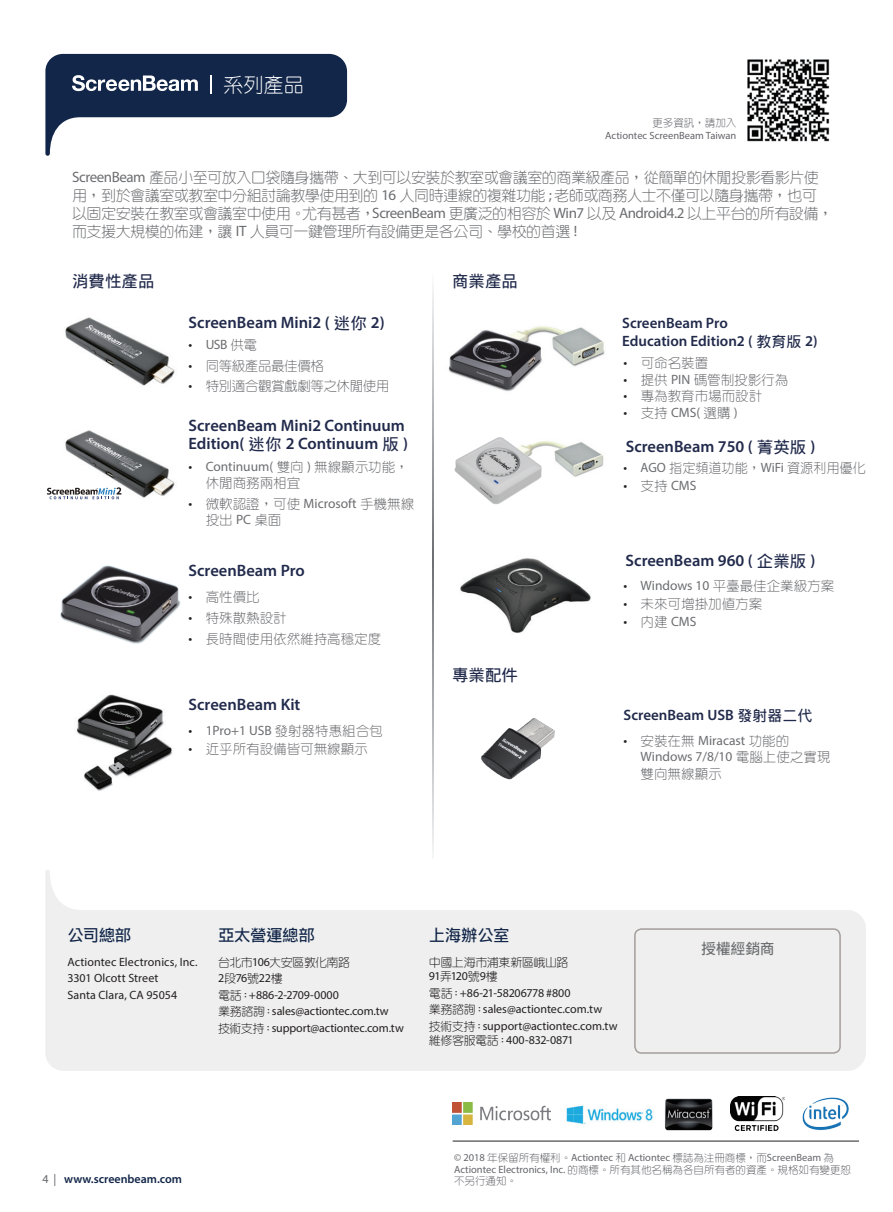
<style>
.page{position:relative;width:893px;height:1212px;background:#fff}
.page>*{position:absolute;margin:0;border:0;box-sizing:border-box;transform-origin:0 0}
.t1{font:300 20.25px "Han Wang Yen";color:#fff}
.t2{font:600 16.5px/18px "Myriad Pro";color:#212a4b}
.t3{font:500 16.5px "Han Wang Hei";letter-spacing:-.025em;color:#122649}
.t4{font:500 16.5px "Han Wang Hei";color:#212a4b}
.t5{font:300 15px/18px "Han Wang Yen";letter-spacing:-.03em;color:#6c6d70}
.t6{font:600 15px/18px "Myriad Pro";color:#212a4b}
.t7{font:500 15px "Han Wang Hei";letter-spacing:-.02em;color:#6c6d70}
.t8{font:300 13.5px/16.5px "Han Wang Yen";color:#6c6d70}
.t9{font:13.5px/16.5px "Myriad Pro";color:#6c6d70}
.t10{font:300 13.5px "Han Wang Yen";letter-spacing:-.03em;color:#6c6d70}
.t11{font:12px/16.5px "Myriad Pro";color:#231f20}
.t12{font:300 12px "Han Wang Yen";letter-spacing:-.04em;color:#231f20}
.t13{font:600 12px "Myriad Pro";color:#122649}
.t14{font:12px "Myriad Pro";letter-spacing:-.025em;color:#231f20}
.t15{font:10.5px "Myriad Pro";color:#64656a}
.t16{font:300 10.5px/11.7px "Han Wang Yen";color:#64656a}
.s1{font-family:"Myriad Pro";font-weight:400}
.s2{font-family:"Han Wang Hei";font-weight:500}
.s3{color:#231f20}
.s4{font-family:"Han Wang Yen";font-weight:300}
.s5{font-family:"Myriad Pro";font-weight:400;color:#231f20}
.s6{font-weight:400;color:#64656a}
</style>
<div class="page">
<svg style="left:45px;top:54px;width:302px;height:102px"></svg>
<svg style="left:45px;top:870px;width:821px;height:201px;fill:#eeefee"></svg>
<img style="left:542px;top:441px;width:62px;height:36px">
<img style="left:454px;top:437px;width:88px;height:68px">
<img style="left:76px;top:694px;width:96px;height:97px">
<img style="left:60px;top:565px;width:121px;height:79px">
<img style="left:65px;top:317px;width:110px;height:69px">
<img style="left:448px;top:326px;width:157px;height:66px">
<img style="left:460px;top:558px;width:131px;height:75px">
<div style="left:634px;top:928px;width:207px;height:126px;border:2px solid #a49e9c;border-radius:7px"></div>
<svg style="left:433px;top:288px;width:1px;height:568px"></svg>
<img style="left:60px;top:430px;width:115px;height:70px">
<svg style="left:47px;top:487px;width:74px;height:12px"></svg>
<img style="left:747px;top:59px;width:83px;height:83px">
<img style="left:453px;top:1103px;width:97px;height:22px">
<img style="left:665px;top:1098px;width:48px;height:33px">
<img style="left:731px;top:1096px;width:54px;height:35px">
<img style="left:802px;top:1097px;width:47px;height:34px">
<img style="left:566px;top:1105px;width:87px;height:19px">
<hr style="left:453px;top:1141px;width:406px;height:1px;background:#231f20">
<img style="left:481px;top:718px;width:74px;height:62px">
<h1 class="t1" style="left:223px;top:74px;width:82px">系列產品</h1>
<p class="t16" style="left:652px;top:117px;width:85px">更多資訊，請加入</p>
<p class="t15" style="left:605px;top:129px;width:133px">Actiontec ScreenBeam Taiwan</p>
<p class="t5" style="left:72px;top:168px;width:762px"><span class="s1">ScreenBeam</span> 產品小至可放入口袋隨身攜帶、大到可以安裝於教室或會議室的商業級產品，從簡單的休閒投影看影片使用，到於會議室或教室中分組討論教學使用到的 <span class="s1">16</span> 人同時連線的複雜功能 <span class="s1">;</span> 老師或商務人士不僅可以隨身攜帶，也可以固定安裝在教室或會議室中使用。尤有甚者，<span class="s1">ScreenBeam</span> 更廣泛的相容於 <span class="s1">Win7</span> 以及 <span class="s1">Android4.2</span> 以上平台的所有設備，而支援大規模的佈建，讓 <span class="s1">IT</span> 人員可一鍵管理所有設備更是各公司、學校的首選 <span class="s1">!</span></p>
<h2 class="t4" style="left:72px;top:273px;width:84px">消費性產品</h2>
<h2 class="t4" style="left:452px;top:273px;width:67px">商業產品</h2>
<h2 class="t2" style="left:189px;top:313px;width:198px">ScreenBeam Mini2 ( <span class="s2">迷你</span> 2)</h2>
<p class="t9" style="left:189px;top:336px;width:70px"><span class="s3">•</span> USB <span class="s4">供電</span></p>
<p class="t10" style="left:189px;top:359px;width:137px"><span class="s5">•</span> 同等級產品最佳價格</p>
<p class="t10" style="left:189px;top:379px;width:202px"><span class="s5">•</span> 特別適合觀賞戲劇等之休閒使用</p>
<h2 class="t2" style="left:189px;top:416px;width:221px">ScreenBeam Mini2 Continuum<br>Edition( <span class="s2">迷你</span> 2 Continuum <span class="s2">版</span> )</h2>
<p class="t9" style="left:189px;top:457px;width:222px"><span class="s3">•</span> Continuum( <span class="s4">雙向</span> ) <span class="s4">無線顯示功能，</span></p>
<p class="t8" style="left:206px;top:475px;width:96px">休閒商務兩相宜</p>
<p class="t8" style="left:206px;top:495px;width:210px;text-indent:-17px"><span class="s5">•</span> 微軟認證，可使 <span class="s1">Microsoft</span> 手機無線投出 <span class="s1">PC</span> 桌面</p>
<h2 class="t2" style="left:189px;top:561px;width:118px">ScreenBeam Pro</h2>
<p class="t8" style="left:189px;top:589px;width:73px"><span class="s5">•</span> 高性價比</p>
<p class="t8" style="left:189px;top:610px;width:100px"><span class="s5">•</span> 特殊散熱設計</p>
<p class="t8" style="left:189px;top:631px;width:194px"><span class="s5">•</span> 長時間使用依然維持高穩定度</p>
<h2 class="t2" style="left:189px;top:694px;width:113px">ScreenBeam Kit</h2>
<p class="t9" style="left:189px;top:722px;width:195px"><span class="s3">•</span> 1Pro+1 USB <span class="s4">發射器特惠組合包</span></p>
<p class="t8" style="left:189px;top:741px;width:181px"><span class="s5">•</span> 近乎所有設備皆可無線顯示</p>
<h2 class="t4" style="left:452px;top:666px;width:67px">專業配件</h2>
<p class="t6" style="left:622px;top:313px;width:197px">ScreenBeam Pro<br>Education Edition2 ( <span class="s2">教育版</span> 2)</p>
<p class="t8" style="left:624px;top:355px;width:86px"><span class="s5">•</span> 可命名裝置</p>
<p class="t8" style="left:624px;top:371px;width:166px"><span class="s5">•</span> 提供 <span class="s1">PIN</span> 碼管制投影行為</p>
<p class="t8" style="left:624px;top:388px;width:140px"><span class="s5">•</span> 專為教育市場而設計</p>
<p class="t9" style="left:624px;top:403px;width:116px"><span class="s3">•</span> <span class="s4">支持</span> CMS( <span class="s4">選購</span> )</p>
<h2 class="t2" style="left:626px;top:437px;width:191px">ScreenBeam 750 ( <span class="s2">菁英版</span> )</h2>
<p class="t8" style="left:624px;top:459px;width:244px"><span class="s5">•</span> <span class="s1">AGO</span> 指定頻道功能，<span class="s1">WiFi</span> 資源利用優化</p>
<p class="t9" style="left:624px;top:477px;width:74px"><span class="s3">•</span> <span class="s4">支持</span> CMS</p>
<h2 class="t2" style="left:626px;top:550px;width:191px">ScreenBeam 960 ( <span class="s2">企業版</span> )</h2>
<p class="t9" style="left:624px;top:577px;width:212px"><span class="s3">•</span> Windows 10 <span class="s4">平臺最佳企業級方案</span></p>
<p class="t8" style="left:624px;top:596px;width:140px"><span class="s5">•</span> 未來可增掛加值方案</p>
<p class="t9" style="left:624px;top:613px;width:74px"><span class="s3">•</span> <span class="s4">內建</span> CMS</p>
<p class="t6" style="left:624px;top:705px;width:190px">ScreenBeam USB <span class="s2">發射器二代</span></p>
<p class="t9" style="left:641px;top:732px;width:191px;text-indent:-17px"><span class="s3">•</span> <span class="s4">安裝在無</span> Miracast <span class="s4">功能的<br></span>Windows 7/8/10 <span class="s4">電腦上使之實現</span></p>
<p class="t8" style="left:641px;top:765px;width:82px">雙向無線顯示</p>
<h2 class="t3" style="left:67px;top:927px;width:65px">公司總部</h2>
<h2 class="t3" style="left:218px;top:927px;width:98px">亞太營運總部</h2>
<h2 class="t3" style="left:429px;top:927px;width:82px">上海辦公室</h2>
<p class="t11" style="left:68px;top:953px;width:132px">Actiontec Electronics, Inc.<br>3301 Olcott Street<br>Santa Clara, CA 95054</p>
<p class="t12" style="left:218px;top:956px;width:134px">台北市<span class="s1">106</span>大安區敦化南路</p>
<p class="t11" style="left:218px;top:969px;width:187px">2<span class="s4">段</span>76<span class="s4">號</span>22<span class="s4">樓<br>電話：</span>+886-2-2709-0000<br><span class="s4">業務諮詢：</span>sales@actiontec.com.tw<br><span class="s4">技術支持：</span>support@actiontec.com.tw</p>
<p class="t12" style="left:429px;top:956px;width:141px">中國上海市浦東新區峨山路</p>
<p class="t11" style="left:429px;top:967px;width:190px">91<span class="s4">弄</span>120<span class="s4">號</span>9<span class="s4">樓<br>電話：</span>+86-21-58206778 #800<br><span class="s4">業務諮詢：</span>sales@actiontec.com.tw<br><span class="s4">技術支持：</span>support@actiontec.com.tw</p>
<p class="t14" style="left:429px;top:1032px;width:146px"><span class="s4">維修客服電話：</span>400-832-0871</p>
<p class="t7" style="left:701px;top:940px;width:75px">授權經銷商</p>
<p class="t13" style="left:42px;top:1171px;width:141px"><span class="s6">4 |</span> www.screenbeam.com</p>
<p class="t15" style="left:454px;top:1151px;width:381px">© 2018 <span class="s4">年保留所有權利。</span>Actiontec <span class="s4">和</span> Actiontec <span class="s4">標誌為注冊商標，而</span>ScreenBeam <span class="s4">為</span></p>
<p class="t16" style="left:454px;top:1163px;width:398px"><span class="s1">Actiontec Electronics, Inc.</span> 的商標。所有其他名稱為各自所有者的資產。規格如有變更恕不另行通知。</p>
</div>
